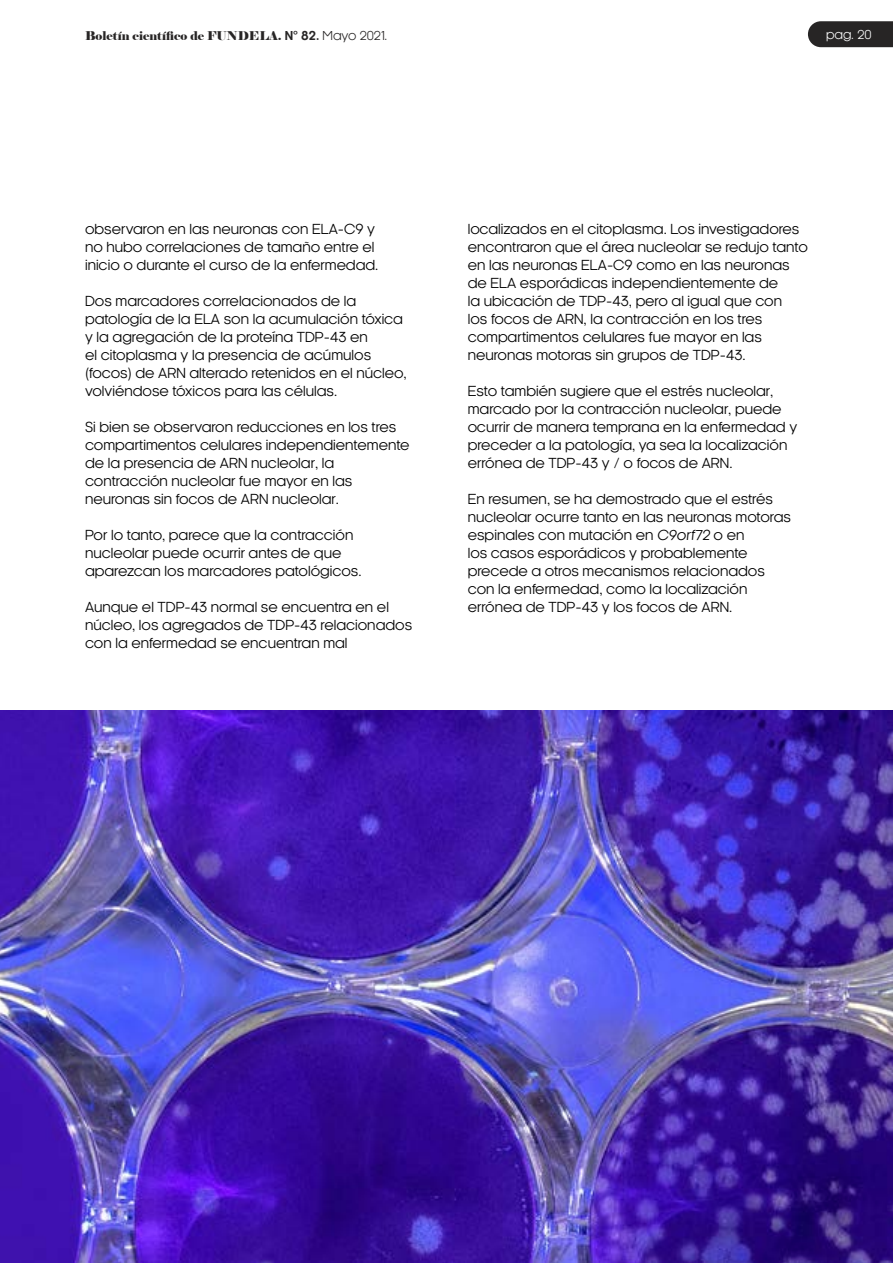
<style>
.page{position:relative;width:893px;height:1263px;background:#fff}
.page>*{position:absolute;margin:0;border:0;box-sizing:border-box;transform-origin:0 0}
.t1{font:13.5px/18px "Kamerik 105";color:#000}
.t2{font:12px "Elephant";color:#272525}
.t3{font:12px "Kamerik 105 W00";color:#fff}
.s1{font-family:"Kamerik 105";font-weight:700}
.s2{font-family:"Kamerik 105 W00"}
.s3{font-style:italic}
</style>
<div class="page">
<svg style="left:808px;top:21px;width:85px;height:26px;background:#2f2d2d"></svg>
<img style="left:0;top:710px;width:893px;height:553px">
<p class="t2" style="left:85px;top:28px;width:304px">Boletín científico de FUNDELA. <span class="s1">Nº 82.</span> <span class="s2">Mayo 2021.</span></p>
<p class="t3" style="left:826px;top:28px;width:47px">pag. 20</p>
<p class="t1" style="left:85px;top:220px;width:295px">observaron en las neuronas con ELA-C9 y no hubo correlaciones de tamaño entre el inicio o durante el curso de la enfermedad.</p>
<p class="t1" style="left:85px;top:292px;width:323px">Dos marcadores correlacionados de la patología de la ELA son la acumulación tóxica y la agregación de la proteína TDP-43 en<br>el citoplasma y la presencia de acúmulos (focos) de ARN alterado retenidos en el núcleo, volviéndose tóxicos para las células.</p>
<p class="t1" style="left:85px;top:418px;width:326px">Si bien se observaron reducciones en los tres compartimentos celulares independientemente de la presencia de ARN nucleolar, la contracción nucleolar fue mayor en las neuronas sin focos de ARN nucleolar.</p>
<p class="t1" style="left:85px;top:526px;width:278px">Por lo tanto, parece que la contracción nucleolar puede ocurrir antes de que aparezcan los marcadores patológicos.</p>
<p class="t1" style="left:85px;top:598px;width:329px">Aunque el TDP-43 normal se encuentra en el núcleo, los agregados de TDP-43 relacionados con la enfermedad se encuentran mal</p>
<p class="t1" style="left:468px;top:220px;width:342px">localizados en el citoplasma. Los investigadores encontraron que el área nucleolar se redujo tanto en las neuronas ELA-C9 como en las neuronas de ELA esporádicas independientemente de<br>la ubicación de TDP-43, pero al igual que con<br>los focos de ARN, la contracción en los tres compartimentos celulares fue mayor en las neuronas motoras sin grupos de TDP-43.</p>
<p class="t1" style="left:468px;top:382px;width:331px">Esto también sugiere que el estrés nucleolar, marcado por la contracción nucleolar, puede ocurrir de manera temprana en la enfermedad y preceder a la patología, ya sea la localización errónea de TDP-43 y / o focos de ARN.</p>
<p class="t1" style="left:468px;top:490px;width:325px">En resumen, se ha demostrado que el estrés nucleolar ocurre tanto en las neuronas motoras espinales con mutación en <span class="s3">C9orf72</span> o en<br>los casos esporádicos y probablemente precede a otros mecanismos relacionados con la enfermedad, como la localización errónea de TDP-43 y los focos de ARN.</p>
</div>
